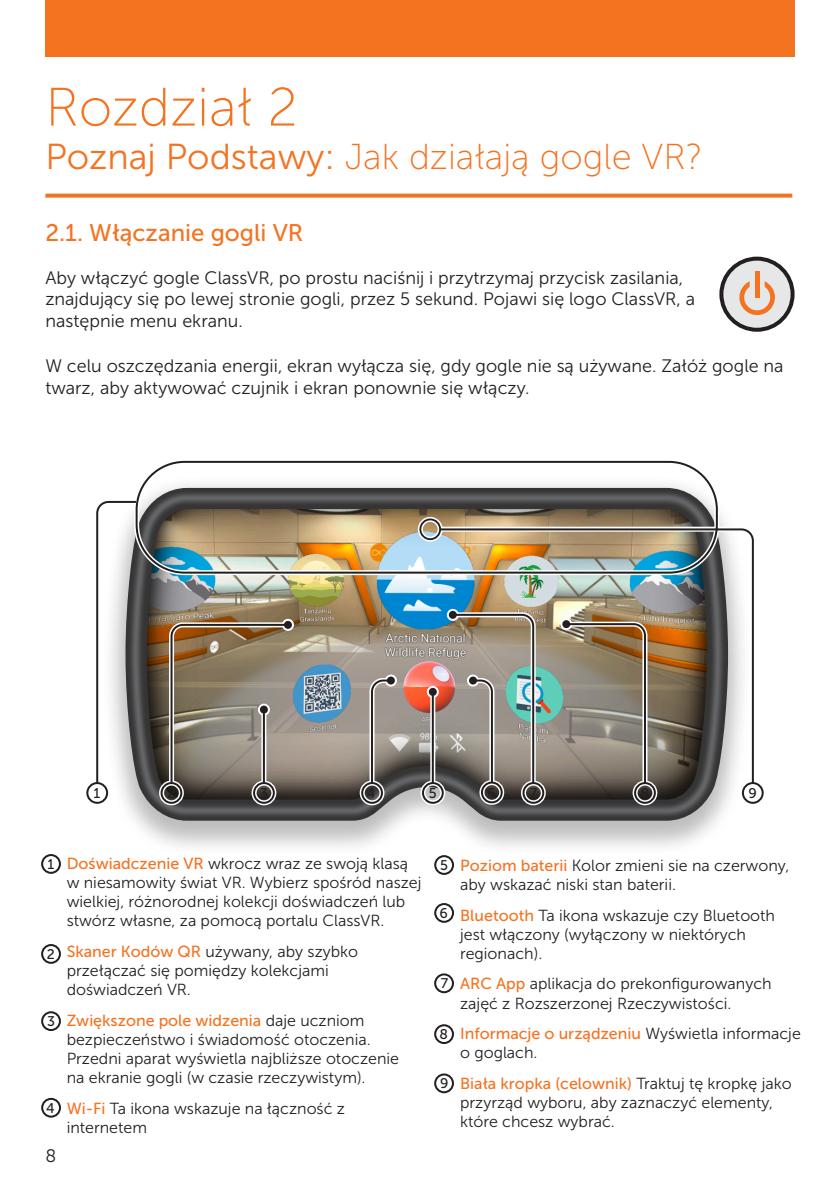
<style>
.page{position:relative;width:840px;height:1191px;background:#fff}
.page>*{position:absolute;margin:0;border:0;box-sizing:border-box;transform-origin:0 0}
.t1{font:54px "Museo Sans 100";color:#f47321}
.t2{font:36px "Museo Sans 100";color:#f47321}
.t3{font:24px "Museo Sans 500";color:#f47321}
.t4{font:18px/21.6px "Museo Sans 300";color:#231f20}
.t5{font:16px/19.2px "Museo Sans 300";color:#231f20}
.t6{font:14px "Museo Sans 500";color:#231f20}
.s1{font-family:"Museo Sans 300"}
.s2{font-family:"Museo Sans 500";color:#f47321}
</style>
<div class="page">
<div style="left:45px;top:0;width:749px;height:57px;background:#f47321"></div>
<svg style="left:45px;top:194px;width:746px;height:4px;background:#f58035"></svg>
<img style="left:91px;top:472px;width:656px;height:375px">
<div style="left:721px;top:259px;width:71px;height:71px;background:#e6e7e9;border-radius:50%"></div>
<div style="left:719px;top:257px;width:75px;height:75px;border:4px solid #231f20;border-radius:50%"></div>
<div style="left:754px;top:271px;width:5px;height:26px;background:#f47321"></div>
<svg style="left:739px;top:281px;width:35px;height:34px"></svg>
<div style="left:41px;top:854px;width:20px;height:20px;border:2px solid #231f20;border-radius:50%"></div>
<div style="left:41px;top:944px;width:20px;height:19px;border:2px solid #231f20;border-radius:50%"></div>
<div style="left:41px;top:1011px;width:20px;height:20px;border:2px solid #231f20;border-radius:50%"></div>
<div style="left:282px;top:619px;width:12px;height:12px;border:4px solid #fff;border-radius:50%"></div>
<div style="left:426px;top:686px;width:12px;height:12px;border:4px solid #fff;border-radius:50%"></div>
<div style="left:385px;top:674px;width:12px;height:12px;border:4px solid #fff;border-radius:50%"></div>
<div style="left:417px;top:517px;width:25px;height:24px;border:5px solid #fff;border-radius:50%"></div>
<div style="left:134px;top:459px;width:585px;height:116px;border:5px solid #fff;border-radius:48px"></div>
<div style="left:430px;top:688px;width:5px;height:95px;background:#494647"></div>
<div style="left:419px;top:518px;width:22px;height:22px;border:2px solid #231f20;border-radius:50%"></div>
<div style="left:135px;top:461px;width:582px;height:112px;border:2px solid #231f20;border-radius:48px"></div>
<div style="left:85px;top:780px;width:24px;height:25px;border:5px solid #fff;border-radius:50%"></div>
<div style="left:86px;top:782px;width:22px;height:22px;border:2px solid #231f20;border-radius:50%"></div>
<div style="left:159px;top:780px;width:25px;height:25px;border:5px solid #fff;border-radius:50%"></div>
<div style="left:160px;top:782px;width:22px;height:22px;border:2px solid #231f20;border-radius:50%"></div>
<div style="left:359px;top:780px;width:25px;height:25px;border:5px solid #fff;border-radius:50%"></div>
<div style="left:361px;top:782px;width:22px;height:22px;border:2px solid #231f20;border-radius:50%"></div>
<div style="left:479px;top:780px;width:25px;height:25px;border:5px solid #fff;border-radius:50%"></div>
<div style="left:480px;top:781px;width:22px;height:22px;border:2px solid #231f20;border-radius:50%"></div>
<div style="left:520px;top:780px;width:25px;height:25px;border:5px solid #fff;border-radius:50%"></div>
<div style="left:522px;top:782px;width:22px;height:22px;border:2px solid #231f20;border-radius:50%"></div>
<div style="left:632px;top:780px;width:25px;height:25px;border:5px solid #fff;border-radius:50%"></div>
<div style="left:633px;top:782px;width:22px;height:22px;border:2px solid #231f20;border-radius:50%"></div>
<div style="left:740px;top:780px;width:24px;height:25px;border:5px solid #fff;border-radius:50%"></div>
<div style="left:741px;top:782px;width:22px;height:22px;border:2px solid #231f20;border-radius:50%"></div>
<div style="left:251px;top:780px;width:25px;height:25px;border:5px solid #fff;border-radius:50%"></div>
<div style="left:253px;top:782px;width:22px;height:22px;border:2px solid #231f20;border-radius:50%"></div>
<div style="left:420px;top:780px;width:25px;height:25px;border:5px solid #fff;border-radius:50%"></div>
<div style="left:422px;top:782px;width:21px;height:22px;border:2px solid #231f20;border-radius:50%"></div>
<div style="left:41px;top:1097px;width:20px;height:20px;border:2px solid #231f20;border-radius:50%"></div>
<div style="left:434px;top:855px;width:20px;height:20px;border:2px solid #231f20;border-radius:50%"></div>
<div style="left:434px;top:903px;width:20px;height:19px;border:2px solid #231f20;border-radius:50%"></div>
<div style="left:434px;top:973px;width:19px;height:20px;border:2px solid #231f20;border-radius:50%"></div>
<div style="left:434px;top:1024px;width:19px;height:20px;border:2px solid #231f20;border-radius:50%"></div>
<div style="left:434px;top:1073px;width:19px;height:20px;border:2px solid #231f20;border-radius:50%"></div>
<img style="left:438px;top:527px;width:316px;height:258px">
<svg style="left:92px;top:497px;width:49px;height:291px"></svg>
<svg style="left:166px;top:620px;width:131px;height:167px;background:#8f8270"></svg>
<div style="left:284px;top:621px;width:8px;height:8px;background:#231f20;border-radius:50%"></div>
<hr style="left:263px;top:709px;width:2px;height:74px;background:#231f20">
<div style="left:260px;top:705px;width:8px;height:8px;background:#231f20;border-radius:50%"></div>
<svg style="left:367px;top:675px;width:32px;height:113px;background:#948e88"></svg>
<div style="left:386px;top:676px;width:8px;height:8px;background:#231f20;border-radius:50%"></div>
<hr style="left:431px;top:692px;width:2px;height:91px;background:#231f20">
<div style="left:428px;top:688px;width:8px;height:8px;background:#231f20;border-radius:50%"></div>
<svg style="left:443px;top:610px;width:95px;height:178px;background:#959187"></svg>
<div style="left:448px;top:611px;width:8px;height:8px;background:#231f20;border-radius:50%"></div>
<svg style="left:557px;top:619px;width:92px;height:169px;background:#8e8373"></svg>
<div style="left:562px;top:620px;width:8px;height:8px;background:#231f20;border-radius:50%"></div>
<p class="t1" style="left:45px;top:78px;width:253px">Rozdział 2</p>
<p class="t2" style="left:45px;top:137px;width:658px"><span class="s1">Poznaj Podstawy:</span> Jak działają gogle VR?</p>
<p class="t3" style="left:45px;top:219px;width:259px">2.1. Włączanie gogli VR</p>
<p class="t4" style="left:45px;top:267px;width:651px">Aby włączyć gogle ClassVR, po prostu naciśnij i przytrzymaj przycisk zasilania, znajdujący się po lewej stronie gogli, przez 5 sekund. Pojawi się logo ClassVR, a następnie menu ekranu.</p>
<p class="t4" style="left:45px;top:355px;width:739px">W celu oszczędzania energii, ekran wyłącza się, gdy gogle nie są używane. Załóż gogle na twarz, aby aktywować czujnik i ekran ponownie się włączy.</p>
<p class="t6" style="left:94px;top:785px;width:8px">1</p>
<p class="t6" style="left:167px;top:785px;width:10px">2</p>
<p class="t6" style="left:260px;top:785px;width:9px">3</p>
<p class="t6" style="left:367px;top:785px;width:10px">4</p>
<p class="t6" style="left:428px;top:785px;width:9px">5</p>
<p class="t6" style="left:487px;top:785px;width:10px">6</p>
<p class="t6" style="left:529px;top:785px;width:9px">7</p>
<p class="t6" style="left:640px;top:785px;width:10px">8</p>
<p class="t6" style="left:748px;top:785px;width:10px">9</p>
<p class="t6" style="left:47px;top:856px;width:8px">1</p>
<p class="t6" style="left:47px;top:946px;width:10px">2</p>
<p class="t6" style="left:47px;top:1014px;width:9px">3</p>
<p class="t6" style="left:46px;top:1100px;width:10px">4</p>
<p class="t4" style="left:45px;top:1145px;width:12px">8</p>
<p class="t5" style="left:67px;top:853px;width:356px"><span class="s2">Doświadczenie VR</span> wkrocz wraz ze swoją klasą w niesamowity świat VR. Wybierz spośród naszej wielkiej, różnorodnej kolekcji doświadczeń lub stwórz własne, za pomocą portalu ClassVR.</p>
<p class="t5" style="left:67px;top:942px;width:293px"><span class="s2">Skaner Kodów QR</span> używany, aby szybko przełączać się pomiędzy kolekcjami doświadczeń VR.</p>
<p class="t5" style="left:67px;top:1010px;width:334px"><span class="s2">Zwiększone pole widzenia</span> daje uczniom bezpieczeństwo i świadomość otoczenia.<br>Przedni aparat wyświetla najbliższe otoczenie na ekranie gogli (w czasie rzeczywistym).</p>
<p class="t5" style="left:67px;top:1099px;width:280px"><span class="s2">Wi-Fi</span> Ta ikona wskazuje na łączność z internetem</p>
<p class="t6" style="left:440px;top:857px;width:9px">5</p>
<p class="t6" style="left:439px;top:905px;width:10px">6</p>
<p class="t6" style="left:440px;top:976px;width:9px">7</p>
<p class="t6" style="left:439px;top:1026px;width:10px">8</p>
<p class="t6" style="left:440px;top:1075px;width:10px">9</p>
<p class="t5" style="left:460px;top:855px;width:330px"><span class="s2">Poziom baterii</span> Kolor zmieni sie na czerwony, aby wskazać niski stan baterii.</p>
<p class="t5" style="left:460px;top:905px;width:316px"><span class="s2">Bluetooth</span> Ta ikona wskazuje czy Bluetooth jest włączony (wyłączony w niektórych regionach).</p>
<p class="t5" style="left:460px;top:974px;width:313px"><span class="s2">ARC App</span> aplikacja do prekonfigurowanych zajęć z Rozszerzonej Rzeczywistości.</p>
<p class="t5" style="left:460px;top:1024px;width:342px"><span class="s2">Informacje o urządzeniu</span> Wyświetla informacje o goglach.</p>
<p class="t5" style="left:460px;top:1074px;width:333px"><span class="s2">Biała kropka (celownik)</span> Traktuj tę kropkę jako przyrząd wyboru, aby zaznaczyć elementy, które chcesz wybrać.</p>
</div>
